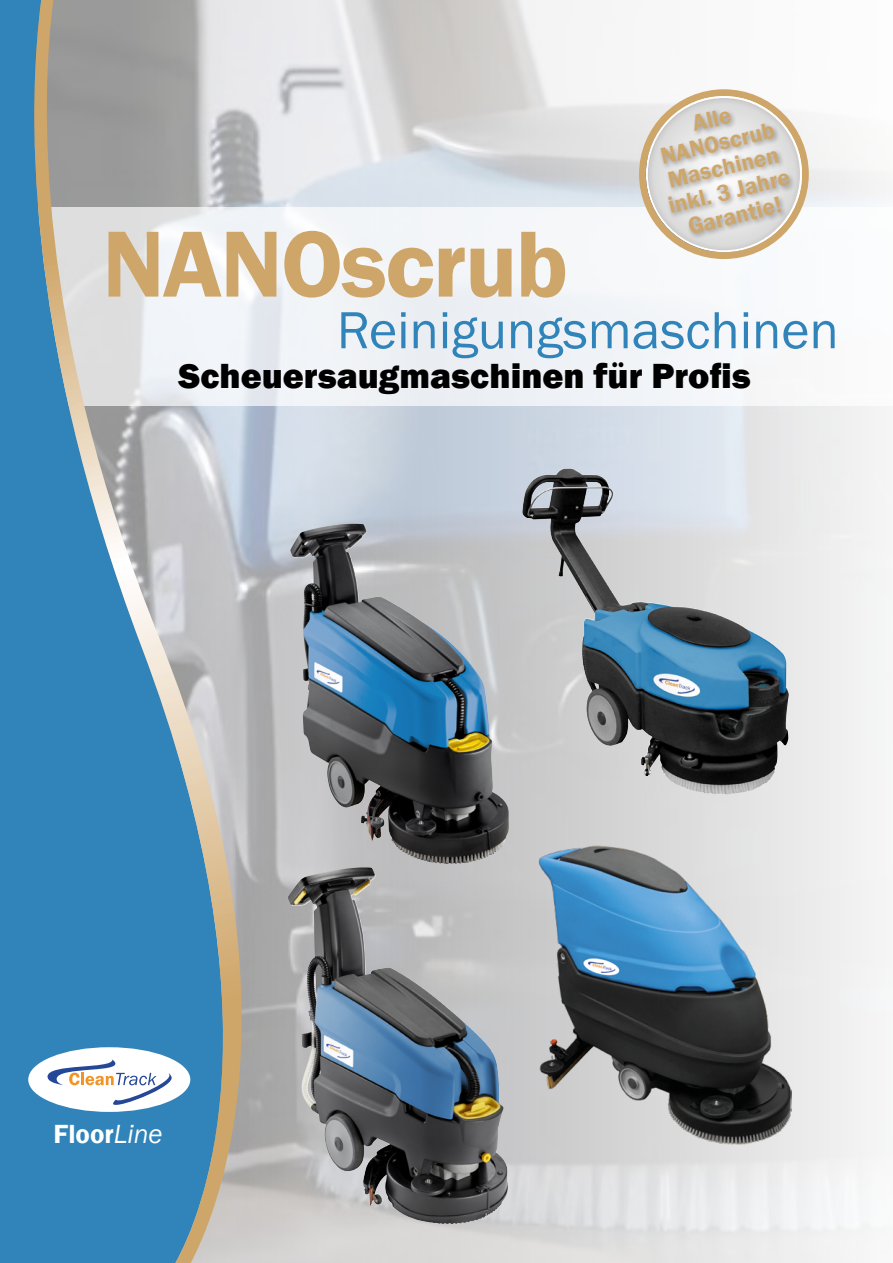
<style>
.page{position:relative;width:893px;height:1263px;background:#fff}
.page>*{position:absolute;margin:0;border:0;box-sizing:border-box;transform-origin:0 0}
.t1{font:600 97.2px "Franklin Gothic";letter-spacing:-.02em;color:#cfa669}
.t2{font:54px "Franklin Gothic";color:#3084ba}
.t3{font:800 35.85px "Franklin Gothic";color:#000}
.t4{font:600 27px "Franklin Gothic";color:#fff}
.t5{font:600 23.4px/24.8px "Franklin Gothic";color:#cfa669;text-align:center}
.s1{font-weight:400;font-style:italic}
</style>
<div class="page">
<img style="left:309px;top:0;width:577px;height:1263px">
<div style="left:0;top:207px;width:893px;height:198px;background:#f3f5f8"></div>
<div style="left:0;top:0;width:21px;height:1263px;background:#3084ba"></div>
<svg style="left:21px;top:0;width:288px;height:1263px;background:#8fadc0"></svg>
<div style="left:28px;top:1047px;width:162px;height:65px;background:#fff;border-radius:50%"></div>
<svg style="left:48px;top:1043px;width:124px;height:73px"></svg>
<img style="left:522px;top:469px;width:130px;height:277px">
<img style="left:287px;top:867px;width:72px;height:181px">
<img style="left:290px;top:524px;width:63px;height:126px">
<img style="left:532px;top:846px;width:259px;height:298px">
<div style="left:639px;top:89px;width:170px;height:170px;background:#cfa669;border-radius:50%"></div>
<svg style="left:646px;top:96px;width:156px;height:156px"></svg>
<div style="left:648px;top:98px;width:152px;height:152px;background:#d5d5d5;border-radius:50%"></div>
<div style="left:658px;top:107px;width:138px;height:133px;background:#000;opacity:.31"></div>
<p class="t5" style="left:649px;top:121px;width:126px;rotate:-13deg">Alle<br>NANOscrub<br>Maschinen inkl. 3 Jahre<br>Garantie!</p>
<h1 class="t1" style="left:102px;top:204px;width:468px">NANOscrub</h1>
<h2 class="t2" style="left:337px;top:297px;width:503px">Reinigungsmaschinen</h2>
<h3 class="t3" style="left:179px;top:352px;width:574px">Scheuersaugmaschinen für Profis</h3>
<p class="t4" style="left:53px;top:1117px;width:111px">Floor<span class="s1">Line</span></p>
</div>
